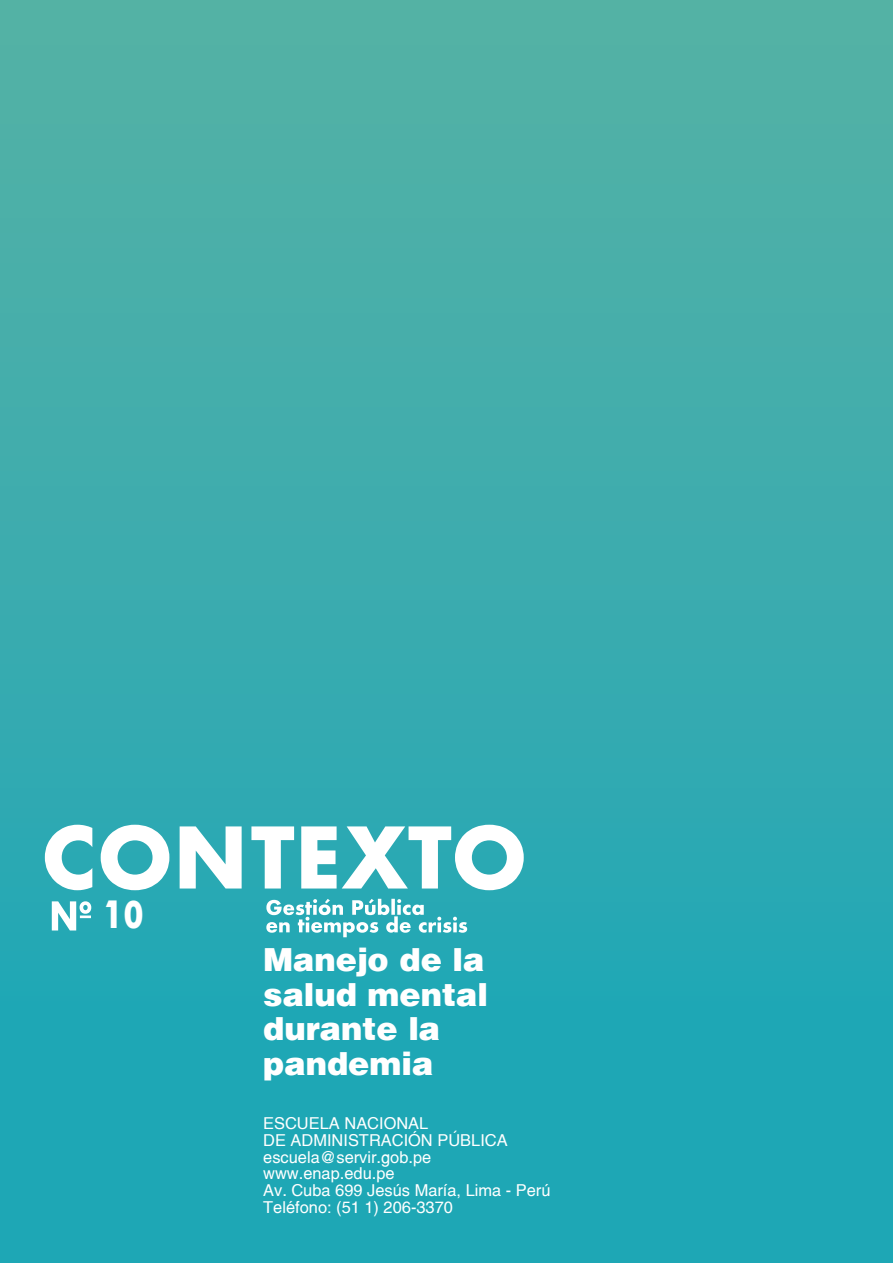
<style>
.page{position:relative;width:893px;height:1263px;background:#fff}
.page>*{position:absolute;margin:0;border:0;box-sizing:border-box;transform-origin:0 0}
.t1{font:700 38.25px "Futura";color:#fff;scale:.85 1}
.t2{font:31.8px/34.5px "Switzerland Black Plain";color:#fff}
.t3{font:16.35px/16.8px "Switzerland";color:#fff}
</style>
<div class="page">
<div style="left:0;top:0;width:893px;height:1263px;background:linear-gradient(to bottom,#56b1a5,#17a5b8)"></div>
<svg style="left:45px;top:825px;width:479px;height:65px"></svg>
<svg style="left:52px;top:901px;width:39px;height:29px"></svg>
<svg style="left:266px;top:899px;width:201px;height:38px"></svg>
<h1 class="t1" style="left:103px;top:887px;width:49px">10</h1>
<h2 class="t2" style="left:263px;top:942px;width:226px">Manejo de la salud mental durante la pandemia</h2>
<p class="t3" style="left:263px;top:1115px;width:289px">ESCUELA NACIONAL<br>DE ADMINISTRACIÓN PÚBLICA escuela@servir.gob.pe www.enap.edu.pe<br>Av. Cuba 699 Jesús María, Lima - Perú<br>Teléfono: (51 1) 206-3370</p>
</div>
